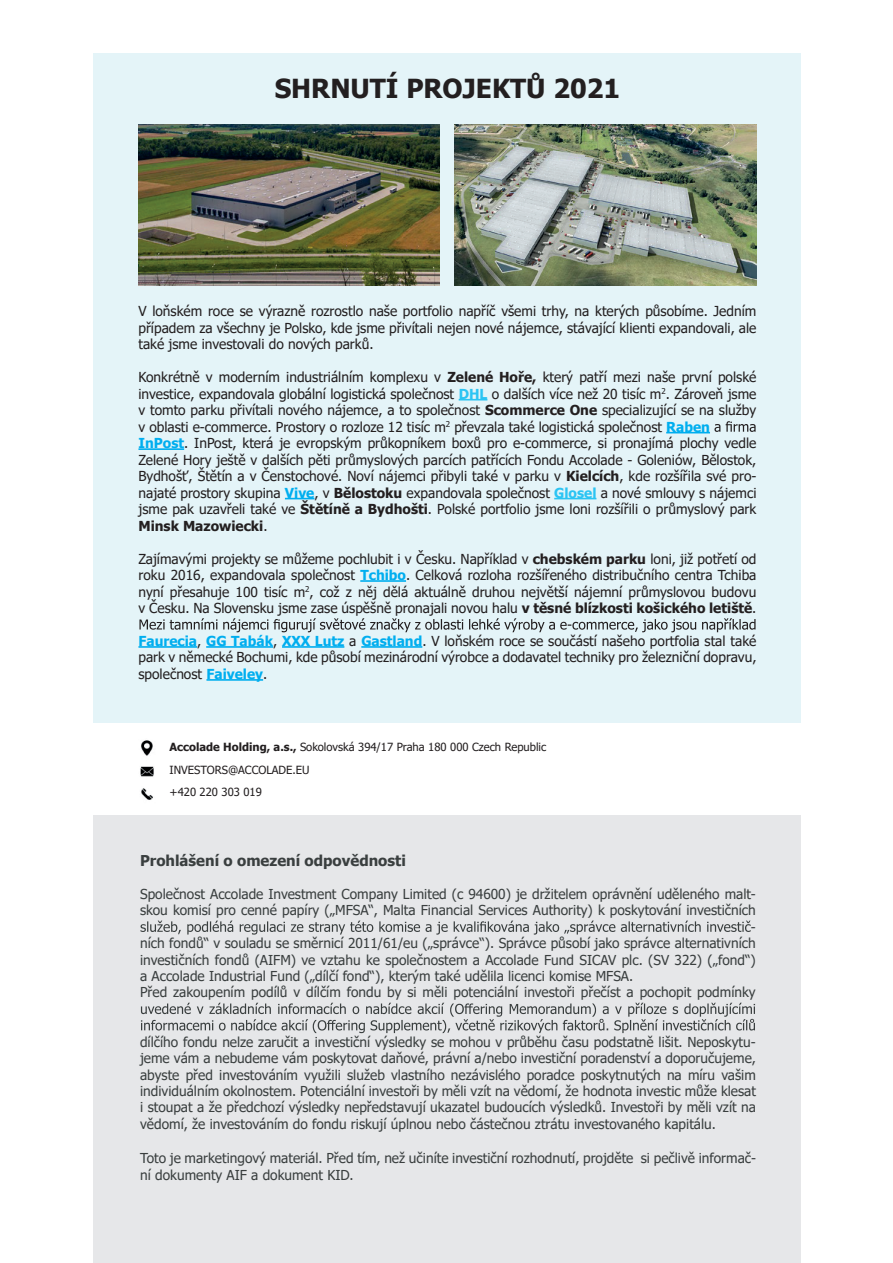
<style>
.page{position:relative;width:893px;height:1263px;background:#fff}
.page>*{position:absolute;margin:0;border:0;box-sizing:border-box;transform-origin:0 0}
.t1{font:700 26.25px "Tahoma";color:#231f20}
.t2{font:700 15px "Tahoma";color:#3a3f3f}
.t3{font:13.8px/16.5px "Tahoma";color:#231f20;text-align:justify}
.t4{font:13.65px/16.4px "Tahoma";color:#3a3f3f;text-align:justify}
.t5{font:11.25px/22.5px "Tahoma";color:#231f20}
.s1{font-weight:700}
.s2{font-weight:700;color:#2bc4f3}
.s3{font-weight:700;color:#00aeef}
</style>
<div class="page">
<div style="left:93px;top:816px;width:708px;height:447px;background:#e6e7e9"></div>
<img style="left:140px;top:740px;width:14px;height:60px">
<svg style="left:141px;top:920px;width:610px;height:15px"></svg>
<svg style="left:141px;top:1003px;width:614px;height:30px"></svg>
<div style="left:94px;top:53px;width:707px;height:669px;background:#e4f4f8"></div>
<img style="left:138px;top:124px;width:302px;height:161px">
<img style="left:455px;top:124px;width:301px;height:161px">
<svg style="left:459px;top:399px;width:28px;height:1px"></svg>
<hr style="left:666px;top:432px;width:44px;height:1px;background:#00aeef">
<hr style="left:138px;top:448px;width:46px;height:2px;background:#00aeef">
<svg style="left:285px;top:498px;width:29px;height:1px"></svg>
<hr style="left:554px;top:498px;width:42px;height:1px;background:#2bc4f3">
<hr style="left:360px;top:580px;width:46px;height:2px;background:#00aeef">
<hr style="left:138px;top:646px;width:59px;height:2px;background:#00aeef">
<hr style="left:206px;top:646px;width:67px;height:2px;background:#00aeef">
<hr style="left:282px;top:646px;width:62px;height:2px;background:#00aeef">
<hr style="left:361px;top:646px;width:61px;height:2px;background:#00aeef">
<hr style="left:206px;top:679px;width:57px;height:2px;background:#00aeef">
<svg style="left:714px;top:421px;width:42px;height:11px"></svg>
<svg style="left:139px;top:618px;width:616px;height:14px"></svg>
<h1 class="t1" style="left:275px;top:70px;width:347px">SHRNUTÍ PROJEKTŮ 2021</h1>
<p class="t3" style="left:138px;top:304px;width:620px">V loňském roce se výrazně rozrostlo naše portfolio napříč všemi trhy, na kterých působíme. Jedním případem za všechny je Polsko, kde jsme přivítali nejen nové nájemce, stávající klienti expandovali, ale také jsme investovali do nových parků.</p>
<p class="t3" style="left:138px;top:370px;width:620px;text-align:left">Konkrétně v moderním industriálním komplexu v <span class="s1">Zelené Hoře,</span> který patří mezi naše první polské investice, expandovala globální logistická společnost <span class="s2">DHL</span> o dalších více než 20 tisíc m<sup>2</sup>. Zároveň jsme v tomto parku přivítali nového nájemce, a to společnost <span class="s1">Scommerce One</span> specializující se na služby v oblasti e-commerce. Prostory o rozloze 12 tisíc m<sup>2</sup> převzala také logistická společnost <span class="s3">Raben InPost</span>. InPost, která je evropským průkopníkem boxů pro e-commerce, si pronajímá plochy vedle Zelené Hory ještě v dalších pěti průmyslových parcích patřících Fondu Accolade - Goleniów, Bělostok, Bydhošť, Štětín a v Čenstochové. Noví nájemci přibyli také v parku v <span class="s1">Kielcích</span>, kde rozšířila své pro&shy;najaté prostory skupina <span class="s3">Vive</span>, v <span class="s1">Bělostoku</span> expandovala společnost <span class="s2">Glosel</span> a nové smlouvy s nájemci jsme pak uzavřeli také ve <span class="s1">Štětíně a Bydhošti</span>. Polské portfolio jsme loni rozšířili o průmyslový park <span class="s1">Minsk Mazowiecki</span>.</p>
<p class="t3" style="left:138px;top:551px;width:620px">Zajímavými projekty se můžeme pochlubit i v Česku. Například v <span class="s1">chebském parku</span> loni, již potřetí od roku 2016, expandovala společnost <span class="s3">Tchibo</span>. Celková rozloha rozšířeného distribučního centra Tchiba nyní přesahuje 100 tisíc m<sup>2</sup>, což z něj dělá aktuálně druhou největší nájemní průmyslovou budovu v Česku. Na Slovensku jsme zase úspěšně pronajali novou halu <span class="s1">v těsné blízkosti košického letiště</span>.</p>
<p class="t3" style="left:138px;top:633px;width:620px"><span class="s3">Faurecia</span>, <span class="s3">GG Tabák</span>, <span class="s3">XXX Lutz</span> a <span class="s3">Gastland</span>. V loňském roce se součástí našeho portfolia stal také park v německé Bochumi, kde působí mezinárodní výrobce a dodavatel techniky pro železniční dopravu, společnost <span class="s3">Faiveley</span>.</p>
<p class="t5" style="left:170px;top:737px;width:378px"><span class="s1">Accolade Holding, a.s.,</span> Sokolovská 394/17 Praha 180 000 Czech Republic<br>INVESTORS@ACCOLADE.EU<br>+420 220 303 019</p>
<p class="t2" style="left:140px;top:850px;width:267px">Prohlášení o omezení odpovědnosti</p>
<p class="t4" style="left:140px;top:886px;width:617px">Společnost Accolade Investment Company Limited (c 94600) je držitelem oprávnění uděleného malt-</p>
<p class="t4" style="left:140px;top:903px;width:617px">skou komisí pro cenné papíry („MFSA“, Malta Financial Services Authority) k poskytování investičních</p>
<p class="t4" style="left:751px;top:919px;width:6px">-</p>
<p class="t4" style="left:140px;top:936px;width:617px">ních fondů“ v souladu se směrnicí 2011/61/eu („správce“). Správce působí jako správce alternativních</p>
<p class="t4" style="left:140px;top:952px;width:617px">investičních fondů (AIFM) ve vztahu ke společnostem a Accolade Fund SICAV plc. (SV 322) („fond“)</p>
<p class="t4" style="left:140px;top:969px;width:495px">a Accolade Industrial Fund („dílčí fond“), kterým také udělila licenci komise MFSA.</p>
<p class="t4" style="left:140px;top:985px;width:617px">Před zakoupením podílů v dílčím fondu by si měli potenciální investoři přečíst a pochopit podmínky</p>
<p class="t4" style="left:140px;top:1034px;width:617px">dílčího fondu nelze zaručit a investiční výsledky se mohou v průběhu času podstatně lišit. Neposkytu&shy;jeme vám a nebudeme vám poskytovat daňové, právní a/nebo investiční poradenství a doporučujeme, abyste před investováním využili služeb vlastního nezávislého poradce poskytnutých na míru vašim individuálním okolnostem. Potenciální investoři by měli vzít na vědomí, že hodnota investic může klesat i stoupat a že předchozí výsledky nepředstavují ukazatel budoucích výsledků. Investoři by měli vzít na vědomí, že investováním do fondu riskují úplnou nebo částečnou ztrátu investovaného kapitálu.</p>
<p class="t4" style="left:140px;top:1151px;width:617px">Toto je marketingový materiál. Před tím, než učiníte investiční rozhodnutí, projděte si pečlivě informač&shy;ní dokumenty AIF a dokument KID.</p>
</div>
